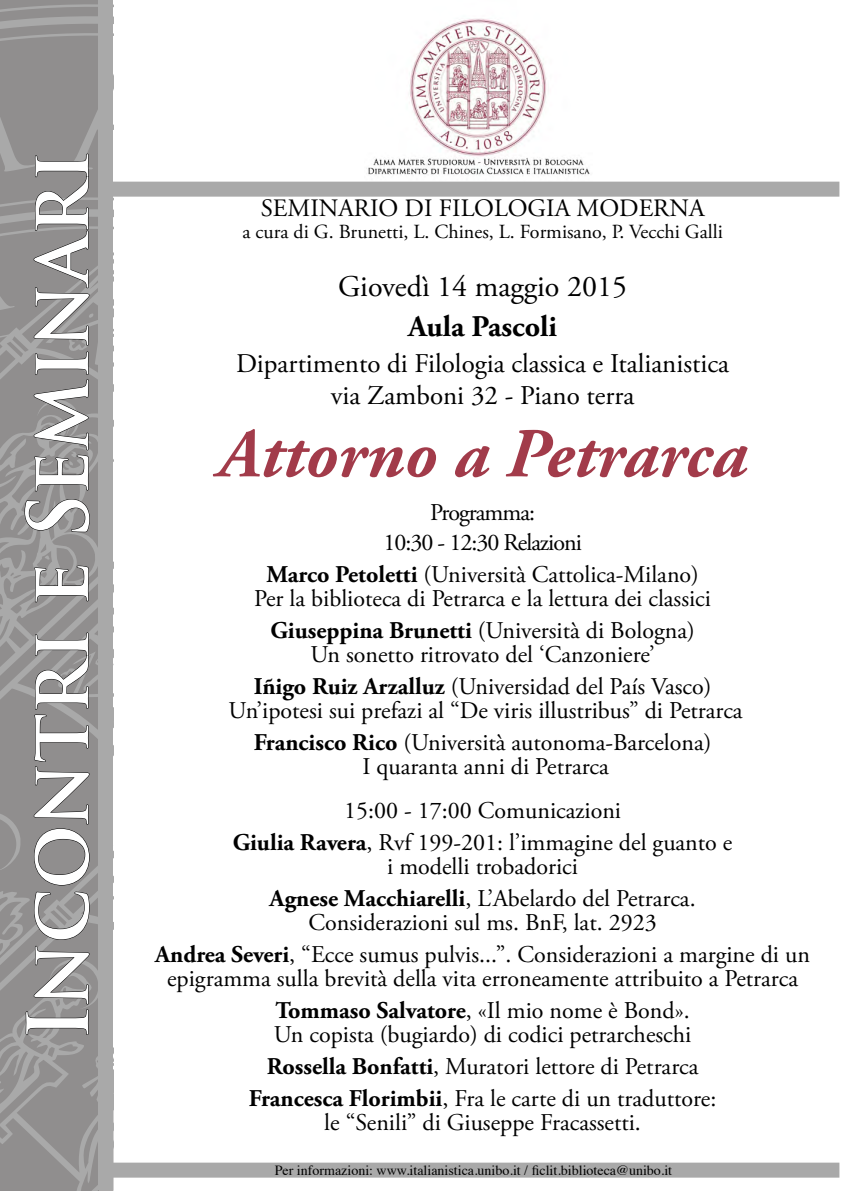
<style>
.page{position:relative;width:842px;height:1191px;background:#fff}
.page>*{position:absolute;margin:0;border:0;box-sizing:border-box;transform-origin:0 0}
.t1{font:700 82px "Trajan Pro";color:#fff;scale:.94 1}
.t2{font:italic 700 70px "Adobe Garamond Pro";color:#a23b4a}
.t3{font:30px "Adobe Garamond Pro";color:#000}
.t4{font:700 30px "Adobe Garamond Pro";color:#000}
.t5{font:27px/32px "Adobe Garamond Pro";color:#000;text-align:center}
.t6{font:25px "Adobe Garamond Pro";color:#000}
.t7{font:24px/32px "Adobe Garamond Pro";color:#000;text-align:center}
.t8{font:24px/31px "Adobe Garamond Pro";letter-spacing:-.025em;color:#000;text-align:center}
.t9{font:20px "Adobe Garamond Pro";color:#000}
.t10{font:14px "Times";color:#000}
.s1{font-weight:700}
</style>
<div class="page">
<svg style="left:0;top:0;width:99px;height:65px;background:#949393"></svg>
<div style="left:99px;top:0;width:14px;height:1189px;background:#a9a9a9"></div>
<svg style="left:0;top:65px;width:114px;height:1126px;background:#939191"></svg>
<div style="left:107px;top:1162px;width:732px;height:15px;background:#a9a9a9"></div>
<img style="left:364px;top:18px;width:229px;height:164px">
<div style="left:107px;top:182px;width:732px;height:15px;background:#a9a9a9"></div>
<h1 class="t1" style="left:7px;top:1040px;width:948px;rotate:-90deg">Incontri e Seminari</h1>
<p class="t6" style="left:261px;top:193px;width:445px">SEMINARIO DI FILOLOGIA MODERNA</p>
<p class="t9" style="left:242px;top:220px;width:482px">a cura di G. Brunetti, L. Chines, L. Formisano, P. Vecchi Galli</p>
<p class="t3" style="left:338px;top:269px;width:290px">Giovedì 14 maggio 2015</p>
<p class="t4" style="left:408px;top:309px;width:150px">Aula Pascoli</p>
<p class="t5" style="left:236px;top:349px;width:494px">Dipartimento di Filologia classica e Italianistica via Zamboni 32 - Piano terra</p>
<h2 class="t2" style="left:218px;top:414px;width:530px">Attorno a Petrarca</h2>
<p class="t8" style="left:266px;top:498px;width:434px">Programma:<br>10:30 - 12:30 Relazioni<br><span class="s1">Marco Petoletti</span> (Università Cattolica-Milano)</p>
<p class="t7" style="left:254px;top:583px;width:458px">Per la biblioteca di Petrarca e la lettura dei classici<br><span class="s1">Giuseppina Brunetti</span> (Università di Bologna)</p>
<p class="t7" style="left:254px;top:639px;width:459px">Un sonetto ritrovato del ‘Canzoniere’<br><span class="s1">Iñigo Ruiz Arzalluz</span> (Universidad del País Vasco)</p>
<p class="t7" style="left:229px;top:695px;width:515px">Un’ipotesi sui prefazi al “De viris illustribus” di Petrarca<br><span class="s1">Francisco Rico</span> (Università autonoma-Barcelona)</p>
<p class="t7" style="left:344px;top:745px;width:278px;line-height:44px">I quaranta anni di Petrarca<br>15:00 - 17:00 Comunicazioni</p>
<p class="t7" style="left:233px;top:831px;width:501px;line-height:24px"><span class="s1">Giulia Ravera</span>, Rvf 199-201: l’immagine del guanto e i modelli trobadorici</p>
<p class="t7" style="left:270px;top:887px;width:428px;line-height:24px"><span class="s1">Agnese Macchiarelli</span>, L’Abelardo del Petrarca.<br>Considerazioni sul ms. BnF, lat. 2923</p>
<p class="t7" style="left:155px;top:943px;width:656px;line-height:24px"><span class="s1">Andrea Severi</span>, “Ecce sumus pulvis...”. Considerazioni a margine di un epigramma sulla brevità della vita erroneamente attribuito a Petrarca</p>
<p class="t7" style="left:274px;top:999px;width:419px;line-height:24px;text-align:left"><span class="s1">Tommaso Salvatore</span>, «Il mio nome è Bond».<br>Un copista (bugiardo) di codici petrarcheschi</p>
<p class="t7" style="left:249px;top:1051px;width:469px"><span class="s1">Rossella Bonfatti</span>, Muratori lettore di Petrarca<br><span class="s1">Francesca Florimbii</span>, Fra le carte di un traduttore:</p>
<p class="t7" style="left:324px;top:1107px;width:318px">le “Senili” di Giuseppe Fracassetti.</p>
<p class="t10" style="left:275px;top:1156px;width:399px">Per informazioni: www.italianistica.unibo.it / ficlit.biblioteca@unibo.it</p>
</div>
